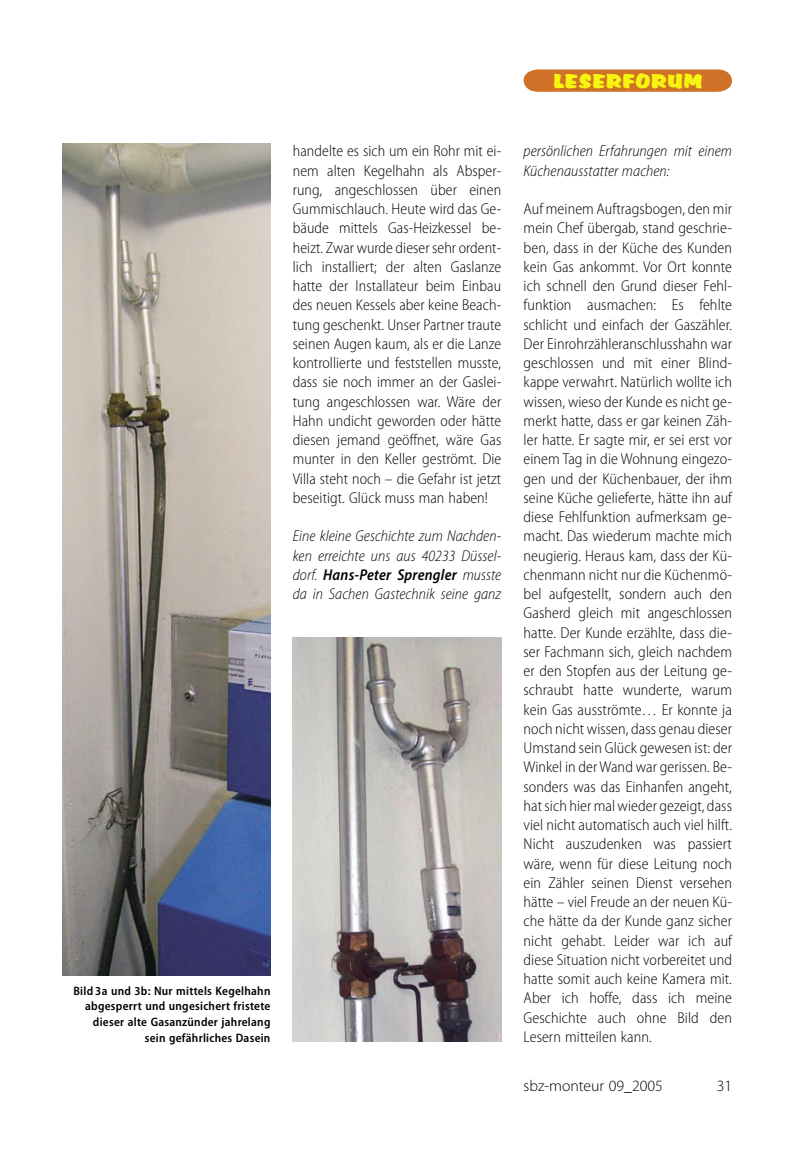
<style>
.page{position:relative;width:804px;height:1156px;background:#fff}
.page>*{position:absolute;margin:0;border:0;box-sizing:border-box;transform-origin:0 0}
.t1{font:17.5px "Accent";letter-spacing:.05em;color:#f7f410}
._04_Grundtext{font:300 semi-condensed 15.75px/19.2px "Myriad Pro";letter-spacing:.005em;color:#000;text-align:justify}
._04_Grundtext-2{font:italic 300 semi-condensed 15.75px/19.2px "Myriad Pro";letter-spacing:.005em;color:#000;text-align:justify}
.t2{font:300 15.75px "Myriad Pro";color:#000}
._08a_BU{font:600 semi-condensed 12.25px/15.8px "Myriad Pro";letter-spacing:.02em;color:#000;text-align:right}
.s1{font-weight:600}
</style>
<div class="page">
<svg style="left:523px;top:69px;width:209px;height:23px;background:#d17933"></svg>
<img style="left:62px;top:144px;width:208px;height:832px">
<img style="left:293px;top:637px;width:208px;height:405px">
<p class="_08a_BU" style="left:73px;top:983px;width:198px">Bild 3a und 3b: Nur mittels Kegelhahn abgesperrt und ungesichert fristete dieser alte Gasanzünder jahrelang sein gefährliches Dasein</p>
<p class="t1" style="left:553px;top:68px;width:151px">LESERFORUM</p>
<p class="_04_Grundtext" style="left:293px;top:142px;width:210px">handelte es sich um ein Rohr mit ei&shy;nem alten Kegelhahn als Absper&shy;rung, angeschlossen über einen Gummischlauch. Heute wird das Ge&shy;bäude mittels Gas-Heizkessel be&shy;heizt. Zwar wurde dieser sehr ordent&shy;lich installiert; der alten Gaslanze hatte der Installateur beim Einbau des neuen Kessels aber keine Beach&shy;tung geschenkt. Unser Partner traute seinen Augen kaum, als er die Lanze kontrollierte und feststellen musste, dass sie noch immer an der Gaslei&shy;tung angeschlossen war. Wäre der Hahn undicht geworden oder hätte diesen jemand geöffnet, wäre Gas munter in den Keller geströmt. Die Villa steht noch – die Gefahr ist jetzt beseitigt. Glück muss man haben!</p>
<p class="_04_Grundtext-2" style="left:293px;top:527px;width:210px">Eine kleine Geschichte zum Nachden&shy;ken erreichte uns aus 40233 Düssel&shy;dorf. <span class="s1">Hans-Peter Sprengler</span> musste da in Sachen Gastechnik seine ganz</p>
<p class="_04_Grundtext-2" style="left:523px;top:142px;width:210px">persönlichen Erfahrungen mit einem<br>Küchenausstatter machen:</p>
<p class="_04_Grundtext" style="left:523px;top:199px;width:210px">Auf meinem Auftragsbogen, den mir mein Chef übergab, stand geschrie&shy;ben, dass in der Küche des Kunden kein Gas ankommt. Vor Ort konnte ich schnell den Grund dieser Fehl&shy;funktion ausmachen: Es fehlte schlicht und einfach der Gaszähler.<br>Der Einrohrzähleranschlusshahn war geschlossen und mit einer Blind&shy;kappe verwahrt. Natürlich wollte ich wissen, wieso der Kunde es nicht ge&shy;merkt hatte, dass er gar keinen Zäh&shy;ler hatte. Er sagte mir, er sei erst vor einem Tag in die Wohnung eingezo&shy;gen und der Küchenbauer, der ihm seine Küche gelieferte, hätte ihn auf diese Fehlfunktion aufmerksam ge&shy;macht. Das wiederum machte mich neugierig. Heraus kam, dass der Kü&shy;chenmann nicht nur die Küchenmö&shy;bel aufgestellt, sondern auch den Gasherd gleich mit angeschlossen hatte. Der Kunde erzählte, dass die&shy;ser Fachmann sich, gleich nachdem er den Stopfen aus der Leitung ge&shy;schraubt hatte wunderte, warum kein Gas ausströmte… Er konnte ja noch nicht wissen, dass genau dieser Umstand sein Glück gewesen ist: der Winkel in der Wand war gerissen. Be&shy;sonders was das Einhanfen angeht, hat sich hier mal wieder gezeigt, dass viel nicht automatisch auch viel hilft.<br>Nicht auszudenken was passiert wäre, wenn für diese Leitung noch ein Zähler seinen Dienst versehen hätte – viel Freude an der neuen Kü&shy;che hätte da der Kunde ganz sicher nicht gehabt. Leider war ich auf diese Situation nicht vorbereitet und hatte somit auch keine Kamera mit.<br>Aber ich hoffe, dass ich meine Geschichte auch ohne Bild den Lesern mitteilen kann.</p>
<p class="t2" style="left:523px;top:1077px;width:141px">sbz-monteur 09_2005</p>
<p class="t2" style="left:716px;top:1077px;width:17px">31</p>
</div>
